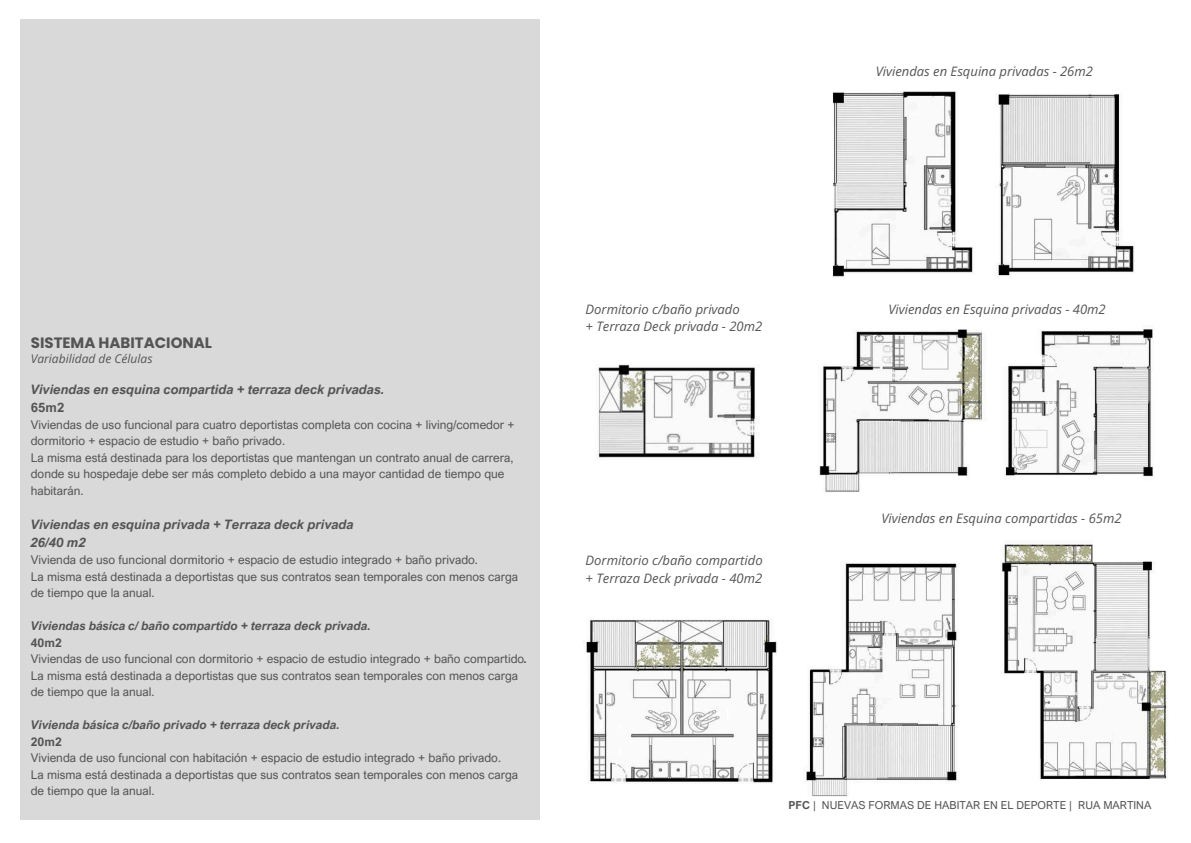
<style>
.page{position:relative;width:1191px;height:843px;background:#fff}
.page>*{position:absolute;margin:0;border:0;box-sizing:border-box;transform-origin:0 0}
.t1{font:700 15px "Poppins";color:#545454}
.t2{font:italic 13px/17.9px "Open Sans";color:#545454}
.t3{font:italic 700 13px/18px "Arial Nova";color:#545454}
.t4{font:700 13px "Arial Nova";color:#545454}
.t5{font:12px/16.5px "Arial Nova";color:#545454}
.t6{font:italic 700 12px "Arial Nova";color:#545454}
.t7{font:italic 12px "Open Sans";color:#545454}
.t8{font:700 12px "Arial Nova";color:#545454}
.t9{font:11px "Arial Nova";color:#545454}
.s1{font-weight:700}
.s2{font-weight:700;font-style:italic}
</style>
<div class="page">
<div style="left:20px;top:20px;width:519px;height:799px;background:#d9d9d9"></div>
<img style="left:833px;top:91px;width:140px;height:186px">
<img style="left:586px;top:619px;width:191px;height:164px">
<img style="left:598px;top:364px;width:158px;height:94px">
<img style="left:806px;top:544px;width:362px;height:253px">
<img style="left:819px;top:329px;width:334px;height:163px">
<img style="left:997px;top:94px;width:137px;height:182px">
<p class="t2" style="left:875px;top:62px;width:219px">Viviendas en Esquina privadas - 26m2</p>
<p class="t1" style="left:31px;top:334px;width:183px">SISTEMA HABITACIONAL</p>
<p class="t7" style="left:31px;top:350px;width:123px">Variabilidad de Células</p>
<p class="t3" style="left:31px;top:380px;width:355px">Viviendas en esquina compartida + terraza deck privadas.</p>
<p class="t4" style="left:31px;top:399px;width:35px">65m2</p>
<p class="t5" style="left:31px;top:416px;width:485px">Viviendas de uso funcional para cuatro deportistas completa con cocina + living/comedor + dormitorio + espacio de estudio + baño privado.<br>La misma está destinada para los deportistas que mantengan un contrato anual de carrera, donde su hospedaje debe ser más completo debido a una mayor cantidad de tiempo que habitarán.</p>
<p class="t3" style="left:31px;top:515px;width:325px">Viviendas en esquina privada + Terraza deck privada<br>26/40 m2</p>
<p class="t5" style="left:31px;top:551px;width:489px">Vivienda de uso funcional dormitorio + espacio de estudio integrado + baño privado.<br>La misma está destinada a deportistas que sus contratos sean temporales con menos carga de tiempo que la anual.</p>
<p class="t6" style="left:31px;top:618px;width:342px">Viviendas básica c/ baño compartido + terraza deck privada.</p>
<p class="t5" style="left:31px;top:634px;width:498px"><span class="s1">40m2<br></span>Viviendas de uso funcional con dormitorio + espacio de estudio integrado + baño compartido<span class="s2">.<br></span>La misma está destinada a deportistas que sus contratos sean temporales con menos carga de tiempo que la anual.</p>
<p class="t6" style="left:31px;top:717px;width:311px">Vivienda básica c/baño privado + terraza deck privada.</p>
<p class="t8" style="left:31px;top:734px;width:33px">20m2</p>
<p class="t5" style="left:31px;top:749px;width:489px">Vivienda de uso funcional con habitación + espacio de estudio integrado + baño privado.<br>La misma está destinada a deportistas que sus contratos sean temporales con menos carga de tiempo que la anual.</p>
<p class="t2" style="left:585px;top:299px;width:178px">Dormitorio c/baño privado<br>+ Terraza Deck privada - 20m2</p>
<p class="t2" style="left:585px;top:550px;width:179px">Dormitorio c/baño compartido + Terraza Deck privada - 40m2</p>
<p class="t2" style="left:888px;top:299px;width:219px">Viviendas en Esquina privadas - 40m2</p>
<p class="t2" style="left:881px;top:508px;width:242px">Viviendas en Esquina compartidas - 65m2</p>
<p class="t9" style="left:788px;top:798px;width:364px"><span class="s1">PFC</span> | NUEVAS FORMAS DE HABITAR EN EL DEPORTE | RUA MARTINA</p>
</div>
